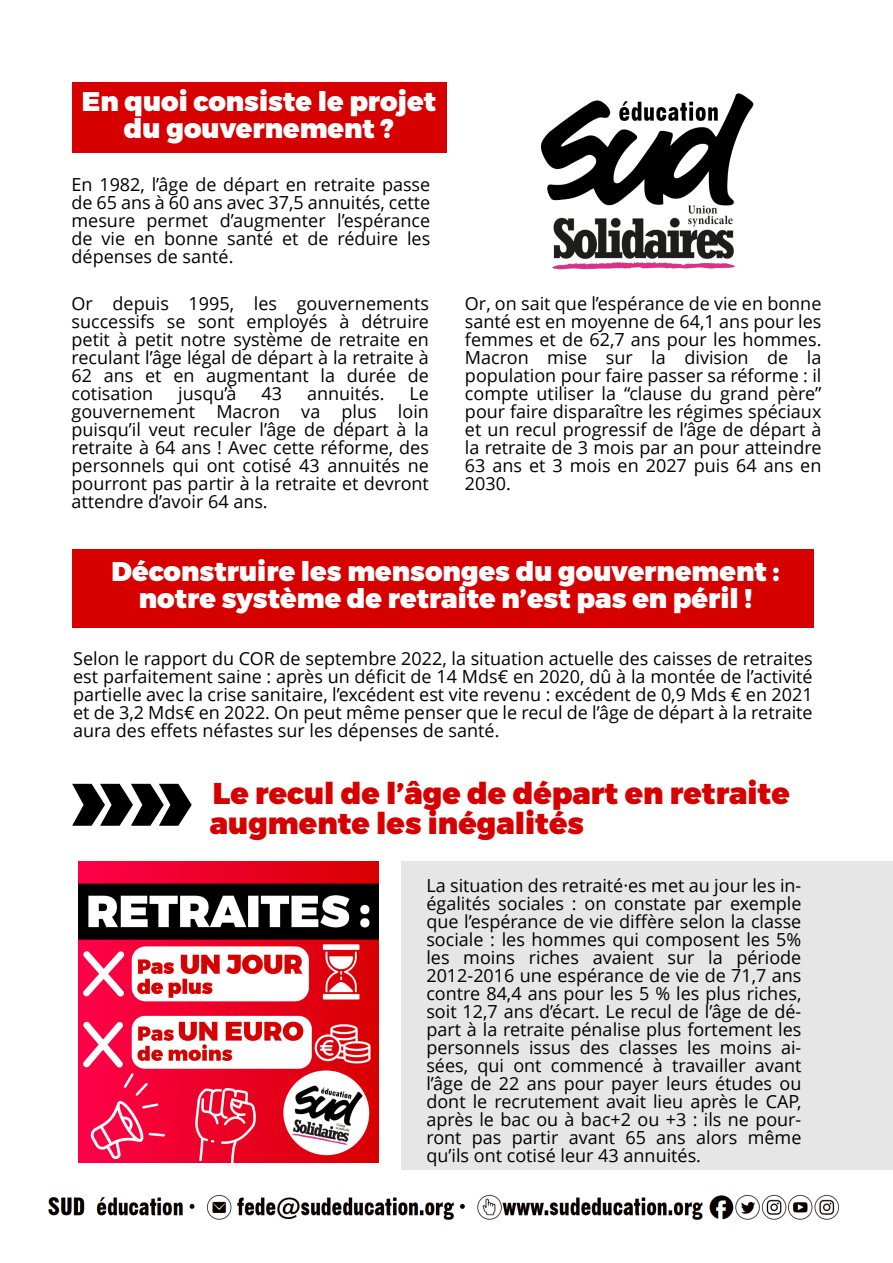
<style>
.page{position:relative;width:893px;height:1263px;background:#fff}
.page>*{position:absolute;margin:0;border:0;box-sizing:border-box;transform-origin:0 0}
.t1{font:900 108px "Montserrat";color:#000}
.t2{font:900 30px "Montserrat";color:#d70000}
.t3{font:900 27px/27px "Montserrat";color:#fff;text-align:center}
.t4{font:18px/18px "Open Sans";color:#000;text-align:justify}
</style>
<div class="page">
<img style="left:48px;top:1194px;width:792px;height:26px">
<div style="left:72px;top:82px;width:374px;height:71px;background:#d70000"></div>
<div style="left:401px;top:862px;width:492px;height:308px;background:#e6e6e6"></div>
<img style="left:78px;top:862px;width:301px;height:300px">
<img style="left:541px;top:93px;width:213px;height:177px">
<div style="left:72px;top:549px;width:741px;height:79px;background:#d70000"></div>
<h3 class="t3" style="left:82px;top:88px;width:356px">En quoi consiste le projet du gouvernement ?</h3>
<p class="t4" style="left:72px;top:178px;width:360px">En 1982, l’âge de départ en retraite passe de 65 ans à 60 ans avec 37,5 annuités, cette mesure permet d’augmenter l’espérance de vie en bonne santé et de réduire les dépenses de santé.</p>
<p class="t4" style="left:72px;top:296px;width:359px">Or depuis 1995, les gouvernements successifs se sont employés à détruire petit à petit notre système de retraite en reculant l’âge légal de départ à la retraite à 62 ans et en augmentant la durée de cotisation</p>
<p class="t4" style="left:178px;top:386px;width:60px">jusqu’à</p>
<p class="t4" style="left:261px;top:386px;width:22px">43</p>
<p class="t4" style="left:307px;top:386px;width:79px">annuités.</p>
<p class="t4" style="left:72px;top:386px;width:359px;text-indent:338px">Le gouvernement Macron va plus loin puisqu’il veut reculer l’âge de départ à la retraite à 64 ans ! Avec cette réforme, des personnels qui ont cotisé 43 annuités ne pourront pas partir à la retraite et devront attendre d’avoir 64 ans.</p>
<p class="t4" style="left:465px;top:296px;width:358px">Or, on sait que l’espérance de vie en bonne santé est en moyenne de 64,1 ans pour les femmes et de 62,7 ans pour les hommes.<br>Macron mise sur la division de la population pour faire passer sa réforme : il compte utiliser la “clause du grand père” pour faire disparaître les régimes spéciaux et un recul progressif de l’âge de départ à la retraite de 3 mois par an pour atteindre 63 ans et 3 mois en 2027 puis 64 ans en 2030.</p>
<h3 class="t3" style="left:112px;top:558px;width:669px">Déconstruire les mensonges du gouvernement : notre système de retraite n’est pas en péril !</h3>
<p class="t4" style="left:73px;top:651px;width:741px">Selon le rapport du COR de septembre 2022, la situation actuelle des caisses de retraites est parfaitement saine : après un déficit de 14 Mds€ en 2020, dû à la montée de l’activité partielle avec la crise sanitaire, l’excédent est vite revenu : excédent de 0,9 Mds € en 2021 et de 3,2 Mds€ en 2022. On peut même penser que le recul de l’âge de départ à la retraite aura des effets néfastes sur les dépenses de santé.</p>
<h2 class="t2" style="left:213px;top:775px;width:578px">Le recul de l’âge de départ en retraite</h2>
<h1 class="t1" style="left:72px;top:730px;width:119px">»»</h1>
<h2 class="t2" style="left:210px;top:805px;width:376px">augmente les inégalités</h2>
<p class="t4" style="left:426px;top:878px;width:377px">La situation des retraité·es met au jour les in&shy;égalités sociales : on constate par exemple que l’espérance de vie diffère selon la classe sociale : les hommes qui composent les 5% les moins riches avaient sur la période 2012-2016 une espérance de vie de 71,7 ans contre 84,4 ans pour les 5 % les plus riches, soit 12,7 ans d’écart. Le recul de l’âge de dé&shy;part à la retraite pénalise plus fortement les personnels issus des classes les moins ai&shy;sées, qui ont commencé à travailler avant l’âge de 22 ans pour payer leurs études ou dont le recrutement avait lieu après le CAP, après le bac ou à bac+2 ou +3 : ils ne pour&shy;ront pas partir avant 65 ans alors même qu’ils ont cotisé leur 43 annuités.</p>
</div>
